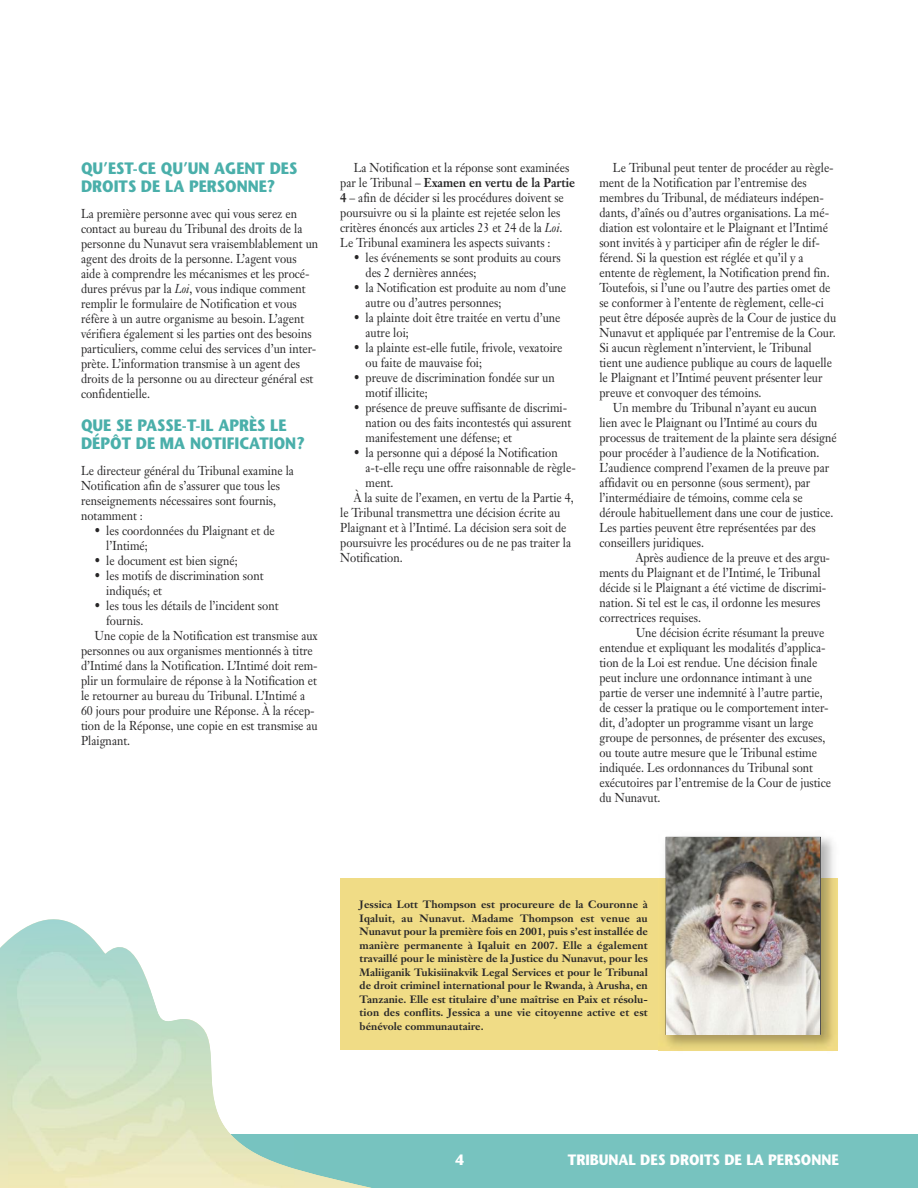
<style>
.page{position:relative;width:918px;height:1188px;background:#fff}
.page>*{position:absolute;margin:0;border:0;box-sizing:border-box;transform-origin:0 0}
.t1{font:700 16.5px/18px "Stone Sans";color:#4aafaa;scale:.9 1}
.t2{font:700 15px "Stone Sans";color:#fff;scale:.9 1}
.t3{font:12.75px/15px "Janson Text";color:#272627;scale:.9 1}
.t4{font:700 10.5px/13.5px "Janson Text";letter-spacing:.01em;color:#272627;text-align:justify}
.s1{font-style:italic}
.s2{font-weight:700}
</style>
<div class="page">
<div style="left:0;top:1134px;width:918px;height:54px;background:#77c3bf"></div>
<svg style="left:0;top:878px;width:398px;height:310px"></svg>
<img style="left:6px;top:934px;width:288px;height:254px">
<div style="left:340px;top:879px;width:319px;height:171px;background:#f0dc86"></div>
<img style="left:659px;top:836px;width:179px;height:215px">
<img style="left:659px;top:879px;width:179px;height:171px">
<div style="left:666px;top:837px;width:155px;height:198px;border:1px solid #272627"></div>
<img style="left:667px;top:838px;width:153px;height:196px">
<p class="t1" style="left:81px;top:161px;width:242px">QU’EST-CE QU’UN AGENT DES<br>DROITS DE LA PERSONNE?</p>
<p class="t3" style="left:81px;top:207px;width:265px">La première personne avec qui vous serez en contact au bureau du Tribunal des droits de la personne du Nunavut sera vraisemblablement un agent des droits de la personne. L’agent vous aide à comprendre les mécanismes et les procé&shy;dures prévus par la <span class="s1">Loi</span>, vous indique comment remplir le formulaire de Notification et vous réfère à un autre organisme au besoin. L’agent vérifiera également si les parties ont des besoins particuliers, comme celui des services d’un inter&shy;prète. L’information transmise à un agent des droits de la personne ou au directeur général est confidentielle.</p>
<p class="t1" style="left:81px;top:418px;width:250px">QUE SE PASSE-T-IL APRÈS LE<br>DÉPÔT DE MA NOTIFICATION?</p>
<p class="t3" style="left:81px;top:464px;width:238px">Le directeur général du Tribunal examine la Notification afin de s’assurer que tous les renseignements nécessaires sont fournis, notamment :</p>
<p class="t3" style="left:106px;top:524px;width:189px;text-indent:-12px">• les coordonnées du Plaignant et de l’Intimé;</p>
<p class="t3" style="left:95px;top:554px;width:161px">• le document est bien signé;</p>
<p class="t3" style="left:106px;top:569px;width:176px;text-indent:-12px">• les motifs de discrimination sont indiqués; et</p>
<p class="t3" style="left:95px;top:599px;width:206px">• les tous les détails de l’incident sont</p>
<p class="t3" style="left:106px;top:614px;width:43px">fournis.</p>
<p class="t3" style="left:95px;top:629px;width:250px">Une copie de la Notification est transmise aux</p>
<p class="t3" style="left:81px;top:644px;width:259px">personnes ou aux organismes mentionnés à titre</p>
<p class="t3" style="left:81px;top:659px;width:265px">d’Intimé dans la Notification. L’Intimé doit rem-</p>
<p class="t3" style="left:81px;top:674px;width:264px">plir un formulaire de réponse à la Notification et</p>
<p class="t3" style="left:81px;top:689px;width:251px">le retourner au bureau du Tribunal. L’Intimé a</p>
<p class="t3" style="left:81px;top:704px;width:261px">60 jours pour produire une Réponse. À la récep-</p>
<p class="t3" style="left:81px;top:719px;width:265px">tion de la Réponse, une copie en est transmise au</p>
<p class="t3" style="left:81px;top:734px;width:56px">Plaignant.</p>
<p class="t3" style="left:340px;top:161px;width:263px;text-indent:14px">La Notification et la réponse sont examinées par le Tribunal – <span class="s2">Examen en vertu de la Partie 4</span> – afin de décider si les procédures doivent se poursuivre ou si la plainte est rejetée selon les critères énoncés aux articles 23 et 24 de la <span class="s1">Loi</span>.<br>Le Tribunal examinera les aspects suivants :</p>
<p class="t3" style="left:366px;top:251px;width:218px;text-indent:-12px">• les événements se sont produits au cours des 2 dernières années;</p>
<p class="t3" style="left:366px;top:281px;width:225px;text-indent:-12px">• la Notification est produite au nom d’une autre ou d’autres personnes;</p>
<p class="t3" style="left:366px;top:311px;width:218px;text-indent:-12px">• la plainte doit être traitée en vertu d’une autre loi;</p>
<p class="t3" style="left:366px;top:341px;width:221px;text-indent:-12px">• la plainte est-elle futile, frivole, vexatoire ou faite de mauvaise foi;</p>
<p class="t3" style="left:366px;top:371px;width:212px;text-indent:-12px">• preuve de discrimination fondée sur un motif illicite;</p>
<p class="t3" style="left:366px;top:401px;width:230px;text-indent:-12px">• présence de preuve suffisante de discrimi&shy;nation ou des faits incontestés qui assurent manifestement une défense; et</p>
<p class="t3" style="left:354px;top:446px;width:228px">• la personne qui a déposé la Notification</p>
<p class="t3" style="left:366px;top:461px;width:235px">a-t-elle reçu une offre raisonnable de règle-</p>
<p class="t3" style="left:366px;top:476px;width:33px">ment.</p>
<p class="t3" style="left:354px;top:491px;width:246px">À la suite de l’examen, en vertu de la Partie 4,</p>
<p class="t3" style="left:340px;top:506px;width:246px">le Tribunal transmettra une décision écrite au</p>
<p class="t3" style="left:340px;top:521px;width:253px">Plaignant et à l’Intimé. La décision sera soit de</p>
<p class="t3" style="left:340px;top:536px;width:258px">poursuivre les procédures ou de ne pas traiter la</p>
<p class="t3" style="left:340px;top:551px;width:71px">Notification.</p>
<p class="t3" style="left:613px;top:161px;width:247px">Le Tribunal peut tenter de procéder au règle-</p>
<p class="t3" style="left:599px;top:176px;width:232px">ment de la Notification par l’entremise des</p>
<p class="t3" style="left:599px;top:191px;width:251px">membres du Tribunal, de médiateurs indépen-</p>
<p class="t3" style="left:599px;top:206px;width:257px">dants, d’aînés ou d’autres organisations. La mé-</p>
<p class="t3" style="left:599px;top:221px;width:256px">diation est volontaire et le Plaignant et l’Intimé</p>
<p class="t3" style="left:599px;top:236px;width:246px">sont invités à y participer afin de régler le dif-</p>
<p class="t3" style="left:599px;top:251px;width:229px">férend. Si la question est réglée et qu’il y a</p>
<p class="t3" style="left:599px;top:266px;width:257px">entente de règlement, la Notification prend fin.</p>
<p class="t3" style="left:599px;top:281px;width:258px">Toutefois, si l’une ou l’autre des parties omet de</p>
<p class="t3" style="left:599px;top:296px;width:251px">se conformer à l’entente de règlement, celle-ci</p>
<p class="t3" style="left:599px;top:311px;width:265px">peut être déposée auprès de la Cour de justice du</p>
<p class="t3" style="left:599px;top:326px;width:264px">Nunavut et appliquée par l’entremise de la Cour.</p>
<p class="t3" style="left:599px;top:341px;width:237px">Si aucun règlement n’intervient, le Tribunal</p>
<p class="t3" style="left:599px;top:356px;width:260px">tient une audience publique au cours de laquelle</p>
<p class="t3" style="left:599px;top:371px;width:249px">le Plaignant et l’Intimé peuvent présenter leur</p>
<p class="t3" style="left:599px;top:386px;width:182px">preuve et convoquer des témoins.</p>
<p class="t3" style="left:613px;top:401px;width:228px">Un membre du Tribunal n’ayant eu aucun</p>
<p class="t3" style="left:599px;top:416px;width:244px">lien avec le Plaignant ou l’Intimé au cours du</p>
<p class="t3" style="left:599px;top:431px;width:265px">processus de traitement de la plainte sera désigné</p>
<p class="t3" style="left:599px;top:446px;width:246px">pour procéder à l’audience de la Notification.</p>
<p class="t3" style="left:599px;top:461px;width:257px">L’audience comprend l’examen de la preuve par</p>
<p class="t3" style="left:599px;top:476px;width:236px">affidavit ou en personne (sous serment), par</p>
<p class="t3" style="left:599px;top:491px;width:227px">l’intermédiaire de témoins, comme cela se</p>
<p class="t3" style="left:599px;top:506px;width:262px">déroule habituellement dans une cour de justice.</p>
<p class="t3" style="left:599px;top:521px;width:242px">Les parties peuvent être représentées par des</p>
<p class="t3" style="left:599px;top:536px;width:118px">conseillers juridiques.</p>
<p class="t3" style="left:636px;top:551px;width:217px">Après audience de la preuve et des argu-</p>
<p class="t3" style="left:599px;top:566px;width:247px">ments du Plaignant et de l’Intimé, le Tribunal</p>
<p class="t3" style="left:599px;top:581px;width:254px">décide si le Plaignant a été victime de discrimi-</p>
<p class="t3" style="left:599px;top:596px;width:247px">nation. Si tel est le cas, il ordonne les mesures</p>
<p class="t3" style="left:599px;top:611px;width:114px">correctrices requises.</p>
<p class="t3" style="left:636px;top:626px;width:211px">Une décision écrite résumant la preuve</p>
<p class="t3" style="left:599px;top:641px;width:253px">entendue et expliquant les modalités d’applica-</p>
<p class="t3" style="left:599px;top:656px;width:244px">tion de la Loi est rendue. Une décision finale</p>
<p class="t3" style="left:599px;top:671px;width:238px">peut inclure une ordonnance intimant à une</p>
<p class="t3" style="left:599px;top:686px;width:250px">partie de verser une indemnité à l’autre partie,</p>
<p class="t3" style="left:599px;top:701px;width:256px">de cesser la pratique ou le comportement inter-</p>
<p class="t3" style="left:599px;top:716px;width:239px">dit, d’adopter un programme visant un large</p>
<p class="t3" style="left:599px;top:731px;width:253px">groupe de personnes, de présenter des excuses,</p>
<p class="t3" style="left:599px;top:746px;width:243px">ou toute autre mesure que le Tribunal estime</p>
<p class="t3" style="left:599px;top:761px;width:239px">indiquée. Les ordonnances du Tribunal sont</p>
<p class="t3" style="left:599px;top:776px;width:259px">exécutoires par l’entremise de la Cour de justice</p>
<p class="t3" style="left:599px;top:791px;width:69px">du Nunavut.</p>
<p class="t4" style="left:360px;top:899px;width:290px">Jessica Lott Thompson est procureure de la Couronne à Iqaluit, au Nunavut. Madame Thompson est venue au Nunavut pour la première fois en 2001, puis s’est installée de manière permanente à Iqaluit en 2007. Elle a également travaillé pour le ministère de la Justice du Nunavut, pour les Maliiganik Tukisiinakvik Legal Services et pour le Tribunal de droit criminel international pour le Rwanda, à Arusha, en Tanzanie. Elle est titulaire d’une maîtrise en Paix et résolu&shy;tion des conflits. Jessica a une vie citoyenne active et est bénévole communautaire.</p>
<p class="t2" style="left:456px;top:1154px;width:11px">4</p>
<p class="t2" style="left:568px;top:1154px;width:303px">TRIBUNAL DES DROITS DE LA PERSONNE</p>
</div>
